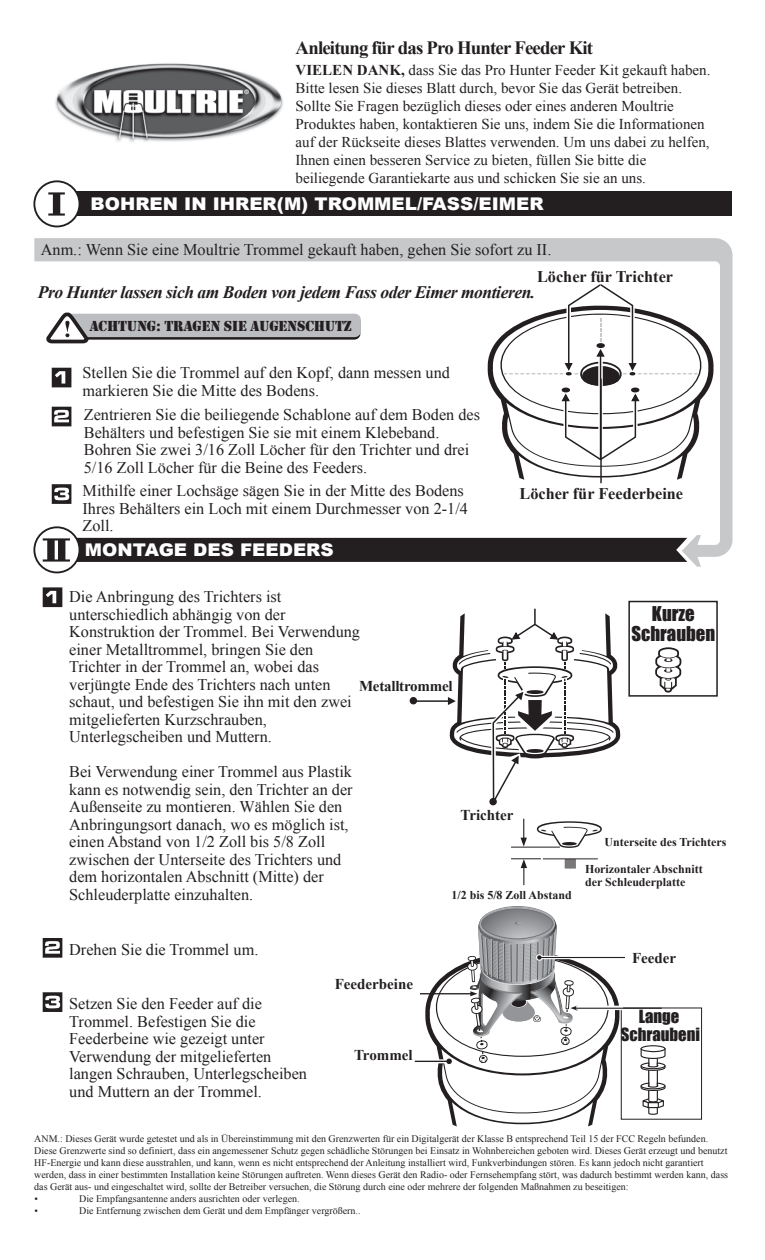
<style>
.page{position:relative;width:765px;height:1260px;background:#fff}
.page>*{position:absolute;margin:0;border:0;box-sizing:border-box;transform-origin:0 0}
.t1{font:700 18.75px "Times New Roman";letter-spacing:-.045em;color:#231f20}
.t2{font:18.75px/20px "Impact";color:#231f20;text-align:center}
.t3{font:italic 700 17.5px "Times New Roman";letter-spacing:-.025em;color:#231f20}
.t4{font:900 17.5px "Arial";color:#fff;scale:1.05 1}
.t5{font:16.75px/17.9px "Impact";color:#231f20;text-align:center}
.t6{font:16.25px/17.5px "Times New Roman";color:#231f20}
.t7{font:700 16.25px "Times New Roman";color:#231f20}
.t8{font:15px/18px "Times New Roman";color:#231f20}
.t9{font:700 15px "Times New Roman";color:#231f20}
.t10{font:15px "Stencil";letter-spacing:-.01em;color:#231f20}
.t11{font:700 12px/13px "Times New Roman";color:#231f20}
.t12{font:10px/12px "Times New Roman";color:#231f20}
.s1{font-weight:700}
</style>
<div class="page">
<img style="left:55px;top:63px;width:228px;height:79px">
<svg style="left:34px;top:238px;width:698px;height:329px"></svg>
<div style="left:72px;top:192px;width:660px;height:24px;background:#231f20"></div>
<div style="left:34px;top:181px;width:46px;height:45px;background:#fff;border-radius:50%"></div>
<div style="left:33px;top:180px;width:47px;height:47px;border:2px solid #231f20;border-radius:50%"></div>
<svg style="left:34px;top:527px;width:46px;height:45px"></svg>
<div style="left:33px;top:526px;width:47px;height:47px;border:2px solid #231f20;border-radius:50%"></div>
<svg style="left:48px;top:192px;width:17px;height:24px"></svg>
<svg style="left:43px;top:538px;width:644px;height:24px;background:#2b2728"></svg>
<svg style="left:43px;top:992px;width:19px;height:20px"></svg>
<svg style="left:43px;top:587px;width:19px;height:20px"></svg>
<svg style="left:43px;top:938px;width:19px;height:20px"></svg>
<svg style="left:655px;top:647px;width:26px;height:46px"></svg>
<hr style="left:410px;top:700px;width:39px;height:2px;background:#231f20">
<div style="left:628px;top:601px;width:90px;height:96px;border:2px solid #231f20"></div>
<div style="left:410px;top:697px;width:7px;height:7px;border:1px solid #231f20;border-radius:50%"></div>
<svg style="left:447px;top:608px;width:173px;height:197px"></svg>
<svg style="left:52px;top:368px;width:19px;height:19px"></svg>
<svg style="left:52px;top:407px;width:19px;height:19px"></svg>
<svg style="left:52px;top:484px;width:19px;height:20px"></svg>
<div style="left:66px;top:316px;width:294px;height:24px;background:linear-gradient(to right,#231f20,#231f20);border-radius:6px"></div>
<div style="left:65px;top:314px;width:296px;height:23px;background:#bcbdc0;border-radius:6px"></div>
<svg style="left:45px;top:311px;width:46px;height:34px"></svg>
<div style="left:621px;top:1007px;width:81px;height:113px;border:1px solid #231f20"></div>
<div style="left:641px;top:1045px;width:25px;height:7px;border:1px solid #231f20;border-radius:50%"></div>
<svg style="left:640px;top:1047px;width:26px;height:68px"></svg>
<hr style="left:415px;top:1061px;width:34px;height:1px;background:#231f20">
<svg style="left:420px;top:906px;width:205px;height:221px"></svg>
<svg style="left:576px;top:1006px;width:47px;height:4px"></svg>
<hr style="left:576px;top:1008px;width:86px;height:1px;background:#231f20">
<hr style="left:543px;top:858px;width:55px;height:1px;background:#231f20">
<div style="left:565px;top:859px;width:11px;height:10px;background:#7b7879"></div>
<hr style="left:511px;top:847px;width:49px;height:1px;background:#231f20">
<hr style="left:511px;top:859px;width:30px;height:1px;background:#231f20">
<svg style="left:511px;top:859px;width:16px;height:27px"></svg>
<svg style="left:521px;top:819px;width:6px;height:28px"></svg>
<svg style="left:534px;top:821px;width:68px;height:27px"></svg>
<svg style="left:482px;top:306px;width:238px;height:174px"></svg>
<svg style="left:504px;top:278px;width:194px;height:188px"></svg>
<hr style="left:600px;top:356px;width:1px;height:104px;background:#231f20">
<hr style="left:600px;top:379px;width:2px;height:104px;background:#231f20">
<p class="t1" style="left:296px;top:35px;width:299px">Anleitung für das Pro Hunter Feeder Kit</p>
<p class="t8" style="left:296px;top:60px;width:416px"><span class="s1">VIELEN DANK,</span> dass Sie das Pro Hunter Feeder Kit gekauft haben.<br>Bitte lesen Sie dieses Blatt durch, bevor Sie das Gerät betreiben.<br>Sollte Sie Fragen bezüglich dieses oder eines anderen Moultrie Produktes haben, kontaktieren Sie uns, indem Sie die Informationen auf der Rückseite dieses Blattes verwenden. Um uns dabei zu helfen, Ihnen einen besseren Service zu bieten, füllen Sie bitte die beiliegende Garantiekarte aus und schicken Sie sie an uns.</p>
<p class="t4" style="left:91px;top:195px;width:433px">BOHREN IN IHRER(M) TROMMEL/FASS/EIMER</p>
<p class="t6" style="left:41px;top:240px;width:512px">Anm.: Wenn Sie eine Moultrie Trommel gekauft haben, gehen Sie sofort zu II.</p>
<p class="t7" style="left:537px;top:265px;width:138px">Löcher für Trichter</p>
<p class="t3" style="left:38px;top:280px;width:499px">Pro Hunter lassen sich am Boden von jedem Fass oder Eimer montieren.</p>
<p class="t10" style="left:89px;top:318px;width:264px">ACHTUNG: TRAGEN SIE AUGENSCHUTZ</p>
<p class="t6" style="left:83px;top:364px;width:369px">Stellen Sie die Trommel auf den Kopf, dann messen und markieren Sie die Mitte des Bodens.</p>
<p class="t6" style="left:84px;top:406px;width:398px">Zentrieren Sie die beiliegende Schablone auf dem Boden des Behälters und befestigen Sie sie mit einem Klebeband.<br>Bohren Sie zwei 3/16 Zoll Löcher für den Trichter und drei 5/16 Zoll Löcher für die Beine des Feeders.</p>
<p class="t6" style="left:83px;top:482px;width:387px">Mithilfe einer Lochsäge sägen Sie in der Mitte des Bodens<br>Ihres Behälters ein Loch mit einem Durchmesser von 2-1/4<br>Zoll.</p>
<p class="t4" style="left:85px;top:540px;width:238px">MONTAGE DES FEEDERS</p>
<p class="t7" style="left:520px;top:482px;width:165px">Löcher für Feederbeine</p>
<p class="t6" style="left:69px;top:588px;width:292px">Die Anbringung des Trichters ist unterschiedlich abhängig von der Konstruktion der Trommel. Bei Verwendung einer Metalltrommel, bringen Sie den Trichter in der Trommel an, wobei das verjüngte Ende des Trichters nach unten schaut, und befestigen Sie ihn mit den zwei mitgelieferten Kurzschrauben, Unterlegscheiben und Muttern.</p>
<p class="t6" style="left:69px;top:763px;width:285px">Bei Verwendung einer Trommel aus Plastik kann es notwendig sein, den Trichter an der Außenseite zu montieren. Wählen Sie den Anbringungsort danach, wo es möglich ist, einen Abstand von 1/2 Zoll bis 5/8 Zoll zwischen der Unterseite des Trichters und dem horizontalen Abschnitt (Mitte) der Schleuderplatte einzuhalten.</p>
<p class="t9" style="left:359px;top:676px;width:95px">Metalltrommel</p>
<p class="t9" style="left:461px;top:805px;width:55px">Trichter</p>
<p class="t11" style="left:451px;top:888px;width:122px">1/2 bis 5/8 Zoll Abstand</p>
<p class="t2" style="left:631px;top:603px;width:85px">Kurze<br>Schrauben</p>
<p class="t11" style="left:605px;top:835px;width:123px">Unterseite des Trichters</p>
<p class="t11" style="left:585px;top:862px;width:119px">Horizontaler Abschnitt der Schleuderplatte</p>
<p class="t6" style="left:69px;top:941px;width:191px">Drehen Sie die Trommel um.</p>
<p class="t6" style="left:69px;top:995px;width:239px">Setzen Sie den Feeder auf die<br>Trommel. Befestigen Sie die<br>Feederbeine wie gezeigt unter<br>Verwendung der mitgelieferten langen Schrauben, Unterlegscheiben und Muttern an der Trommel.</p>
<p class="t9" style="left:335px;top:974px;width:80px">Feederbeine</p>
<p class="t9" style="left:354px;top:1044px;width:60px">Trommel</p>
<p class="t9" style="left:632px;top:948px;width:46px">Feeder</p>
<p class="t5" style="left:621px;top:1008px;width:81px">Lange<br>Schraubeni</p>
<p class="t12" style="left:34px;top:1132px;width:695px">ANM.: Dieses Gerät wurde getestet und als in Übereinstimmung mit den Grenzwerten für ein Digitalgerät der Klasse B entsprechend Teil 15 der FCC Regeln befunden.<br>Diese Grenzwerte sind so definiert, dass ein angemessener Schutz gegen schädliche Störungen bei Einsatz in Wohnbereichen geboten wird. Dieses Gerät erzeugt und benutzt HF-Energie und kann diese ausstrahlen, und kann, wenn es nicht entsprechend der Anleitung installiert wird, Funkverbindungen stören. Es kann jedoch nicht garantiert werden, dass in einer bestimmten Installation keine Störungen auftreten. Wenn dieses Gerät den Radio- oder Fernsehempfang stört, was dadurch bestimmt werden kann, dass das Gerät aus- und eingeschaltet wird, sollte der Betreiber versuchen, die Störung durch eine oder mehrere der folgenden Maßnahmen zu beseitigen:<br>•</p>
<p class="t12" style="left:79px;top:1192px;width:222px">Die Empfangsantenne anders ausrichten oder verlegen.</p>
<p class="t12" style="left:34px;top:1204px;width:5px">•</p>
<p class="t12" style="left:79px;top:1204px;width:283px">Die Entfernung zwischen dem Gerät und dem Empfänger vergrößern..</p>
</div>
